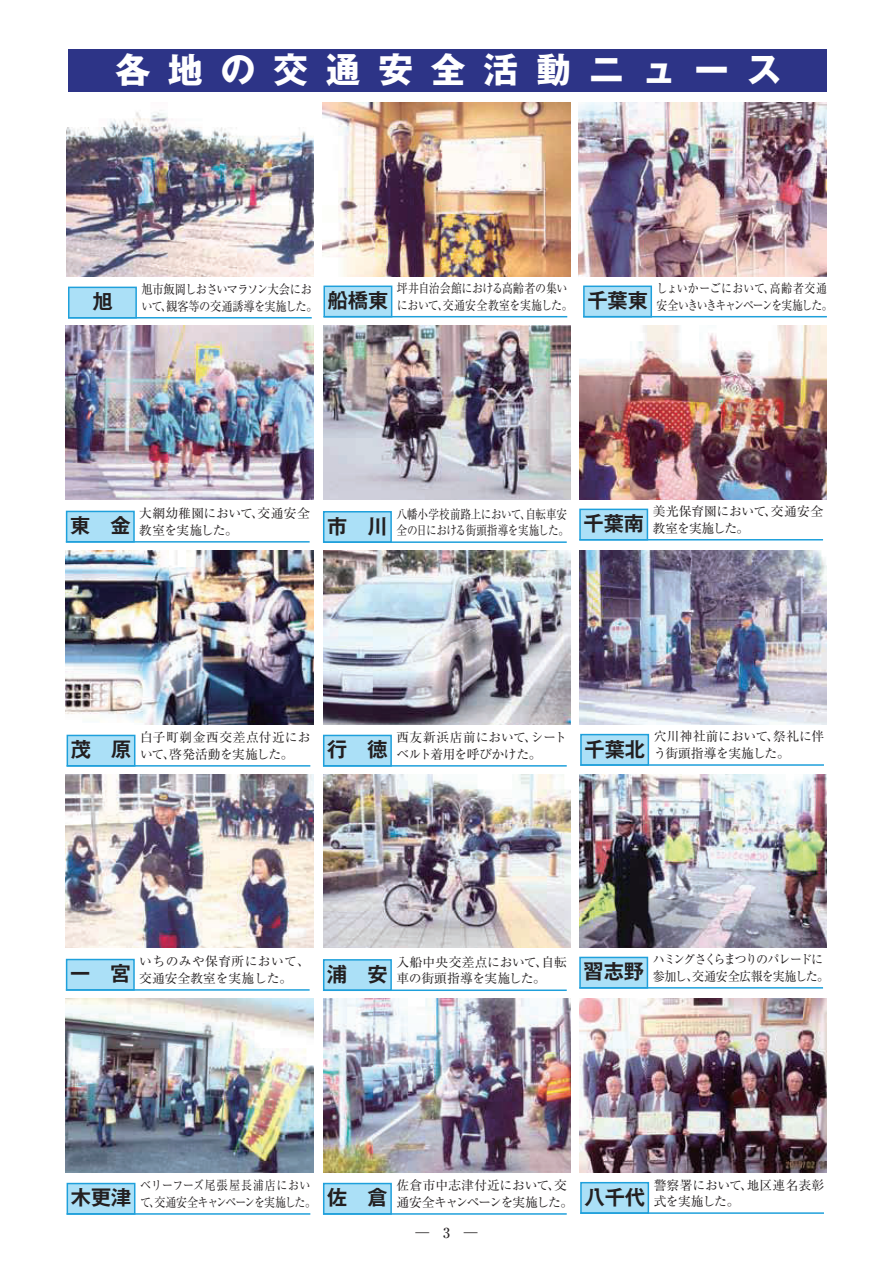
<style>
.page{position:relative;width:893px;height:1263px;background:#fff}
.page>*{position:absolute;margin:0;border:0;box-sizing:border-box;transform-origin:0 0}
.t1{font:700 35.1px "Gothic MB101 Pro";letter-spacing:.5em;color:#fff}
.t2{font:700 20.25px "Gothic MB101 Pr 6 De";color:#231f20}
.t3{font:300 13.8px "Ryumin Pro";color:#231f20}
.t4{font:500 13.8px "Ryumin Pro";color:#231f20}
.t5{font:12.75px/16.5px "Ryumin Pr 6 N";letter-spacing:-.015em;color:#231f20;scale:.86 1}
.t6{font:12.75px/16.5px "Ryumin Pr 6 N";letter-spacing:-.015em;color:#231f20}
.t7{font:12.75px/16.5px "Ryumin Pr 6 N";letter-spacing:.015em;color:#231f20}
.t8{font:12.75px/16.5px "Ryumin Pr 6 N";letter-spacing:-.015em;color:#231f20;scale:.88 1}
.t9{font:12.75px/16.5px "Ryumin Pr 6 N";letter-spacing:-.08em;color:#231f20;scale:.94 1}
.t10{font:12.75px "Ryumin Pr 6 N";letter-spacing:.005em;color:#231f20}
.t11{font:12.75px "Ryumin Pr 6 N";letter-spacing:.01em;color:#231f20}
.t12{font:12.75px/16.5px "Ryumin Pr 6 N";letter-spacing:.035em;color:#231f20}
.t13{font:12.75px/16.5px "Ryumin Pr 6 N";letter-spacing:-.11em;color:#231f20;scale:.85 1}
.t14{font:12.75px/16.5px "Ryumin Pr 6 N";letter-spacing:-.035em;color:#231f20;scale:.83 1}
.t15{font:12.75px "Ryumin Pr 6 N";letter-spacing:-.015em;color:#231f20;scale:.83 1}
.t16{font:12.75px "Ryumin Pr 6 N";letter-spacing:.035em;color:#231f20;scale:.85 1}
.t17{font:12.75px/16.5px "Ryumin Pr 6 N";letter-spacing:-.045em;color:#231f20}
.t18{font:12.75px "Ryumin Pr 6 N";letter-spacing:-.08em;color:#231f20}
.t19{font:12.75px "Ryumin Pr 6 N";letter-spacing:-.055em;color:#231f20}
.t20{font:12.75px "Ryumin Pr 6 N";letter-spacing:-.015em;color:#231f20;scale:.94 1}
</style>
<div class="page">
<img style="left:580px;top:326px;width:247px;height:174px">
<img style="left:323px;top:326px;width:248px;height:174px">
<img style="left:66px;top:326px;width:247px;height:174px">
<img style="left:580px;top:550px;width:247px;height:174px">
<img style="left:66px;top:550px;width:247px;height:174px">
<img style="left:323px;top:550px;width:248px;height:174px">
<img style="left:323px;top:103px;width:247px;height:174px">
<img style="left:579px;top:103px;width:247px;height:174px">
<img style="left:66px;top:112px;width:247px;height:165px">
<img style="left:580px;top:774px;width:247px;height:174px">
<img style="left:580px;top:998px;width:247px;height:174px">
<img style="left:323px;top:774px;width:248px;height:174px">
<img style="left:66px;top:774px;width:247px;height:174px">
<img style="left:66px;top:998px;width:247px;height:174px">
<img style="left:323px;top:998px;width:248px;height:174px">
<div style="left:69px;top:287px;width:67px;height:31px;background:#abe0f7"></div>
<div style="left:68px;top:287px;width:69px;height:31px;border:2px solid #1fa0db"></div>
<hr style="left:68px;top:317px;width:244px;height:1px;background:#1fa0db">
<div style="left:581px;top:735px;width:67px;height:30px;background:#abe0f7"></div>
<div style="left:580px;top:734px;width:69px;height:32px;border:2px solid #1fa0db"></div>
<hr style="left:580px;top:764px;width:244px;height:2px;background:#1fa0db">
<div style="left:581px;top:1183px;width:67px;height:30px;background:#abe0f7"></div>
<div style="left:580px;top:1182px;width:69px;height:32px;border:2px solid #1fa0db"></div>
<hr style="left:580px;top:1212px;width:244px;height:2px;background:#1fa0db">
<div style="left:324px;top:735px;width:67px;height:31px;background:#abe0f7"></div>
<div style="left:323px;top:735px;width:69px;height:32px;border:2px solid #1fa0db"></div>
<hr style="left:323px;top:765px;width:244px;height:2px;background:#1fa0db">
<div style="left:324px;top:1183px;width:67px;height:31px;background:#abe0f7"></div>
<div style="left:323px;top:1183px;width:69px;height:32px;border:2px solid #1fa0db"></div>
<hr style="left:323px;top:1213px;width:244px;height:2px;background:#1fa0db">
<div style="left:324px;top:512px;width:67px;height:30px;background:#abe0f7"></div>
<div style="left:323px;top:511px;width:69px;height:32px;border:2px solid #1fa0db"></div>
<hr style="left:323px;top:541px;width:244px;height:2px;background:#1fa0db">
<div style="left:324px;top:960px;width:67px;height:30px;background:#abe0f7"></div>
<div style="left:323px;top:959px;width:69px;height:32px;border:2px solid #1fa0db"></div>
<hr style="left:323px;top:989px;width:244px;height:2px;background:#1fa0db">
<div style="left:580px;top:509px;width:67px;height:31px;background:#abe0f7"></div>
<div style="left:579px;top:509px;width:69px;height:31px;border:2px solid #1fa0db"></div>
<hr style="left:579px;top:539px;width:244px;height:1px;background:#1fa0db">
<div style="left:580px;top:957px;width:67px;height:31px;background:#abe0f7"></div>
<div style="left:579px;top:957px;width:69px;height:31px;border:2px solid #1fa0db"></div>
<hr style="left:579px;top:987px;width:244px;height:1px;background:#1fa0db">
<div style="left:584px;top:286px;width:67px;height:31px;background:#abe0f7"></div>
<div style="left:583px;top:286px;width:69px;height:31px;border:2px solid #1fa0db"></div>
<hr style="left:583px;top:316px;width:244px;height:1px;background:#1fa0db">
<div style="left:324px;top:286px;width:68px;height:31px;background:#abe0f7"></div>
<div style="left:323px;top:286px;width:69px;height:31px;border:2px solid #1fa0db"></div>
<hr style="left:323px;top:316px;width:244px;height:1px;background:#1fa0db">
<div style="left:67px;top:735px;width:68px;height:31px;background:#abe0f7"></div>
<div style="left:67px;top:735px;width:68px;height:32px;border:2px solid #1fa0db"></div>
<hr style="left:67px;top:765px;width:243px;height:2px;background:#1fa0db">
<div style="left:67px;top:1183px;width:68px;height:31px;background:#abe0f7"></div>
<div style="left:67px;top:1183px;width:68px;height:32px;border:2px solid #1fa0db"></div>
<hr style="left:67px;top:1213px;width:243px;height:2px;background:#1fa0db">
<div style="left:67px;top:511px;width:67px;height:31px;background:#abe0f7"></div>
<div style="left:66px;top:511px;width:69px;height:32px;border:2px solid #1fa0db"></div>
<hr style="left:66px;top:541px;width:244px;height:2px;background:#1fa0db">
<div style="left:67px;top:959px;width:67px;height:31px;background:#abe0f7"></div>
<div style="left:66px;top:959px;width:69px;height:32px;border:2px solid #1fa0db"></div>
<hr style="left:66px;top:989px;width:244px;height:2px;background:#1fa0db">
<div style="left:68px;top:49px;width:759px;height:43px;background:#2d3487"></div>
<h1 class="t1" style="left:115px;top:41px;width:300px">各地の交通安</h1>
<h1 class="t1" style="left:431px;top:41px;width:37px">全</h1>
<h1 class="t1" style="left:483px;top:41px;width:247px">活動ニュー</h1>
<h1 class="t1" style="left:747px;top:41px;width:37px">ス</h1>
<h2 class="t2" style="left:92px;top:285px;width:22px">旭</h2>
<p class="t8" style="left:141px;top:281px;width:202px">旭市飯岡しおさいマラソン大会において観客等の交通誘導を実施した。</p>
<p class="t8" style="left:161px;top:297px;width:14px">、</p>
<h2 class="t2" style="left:328px;top:284px;width:62px">船橋東</h2>
<p class="t5" style="left:397px;top:279px;width:206px">坪井自治会館における高齢者の集いにおいて交通安全教室を実施した。</p>
<p class="t5" style="left:437px;top:296px;width:14px">、</p>
<h2 class="t2" style="left:587px;top:284px;width:62px">千葉東</h2>
<p class="t16" style="left:657px;top:278px;width:202px">しょいかーごにおいて高齢者交通</p>
<p class="t13" style="left:657px;top:279px;width:208px;text-indent:107px">、<br>安全いきいきキャンペーンを実施した。</p>
<h2 class="t2" style="left:70px;top:509px;width:62px">東 金</h2>
<p class="t7" style="left:139px;top:505px;width:172px">大網幼稚園において交通安全</p>
<p class="t6" style="left:251px;top:505px;width:14px">、</p>
<p class="t19" style="left:139px;top:520px;width:100px">教室を実施した。</p>
<h2 class="t2" style="left:327px;top:509px;width:62px">市 川</h2>
<p class="t15" style="left:396px;top:504px;width:207px">八幡小学校前路上において自転車安</p>
<p class="t14" style="left:396px;top:505px;width:209px;text-indent:124px">、<br>全の日における街頭指導を実施した。</p>
<h2 class="t2" style="left:583px;top:507px;width:62px">千葉南</h2>
<p class="t11" style="left:653px;top:501px;width:172px">美光保育園において交通安全</p>
<p class="t6" style="left:764px;top:502px;width:14px">、</p>
<p class="t18" style="left:653px;top:518px;width:98px">教室を実施した。</p>
<h2 class="t2" style="left:71px;top:733px;width:62px">茂 原</h2>
<p class="t7" style="left:140px;top:729px;width:172px">白子町剃金西交差点付近において啓発活動を実施した。</p>
<p class="t6" style="left:163px;top:745px;width:14px">、</p>
<h2 class="t2" style="left:327px;top:733px;width:62px">行 徳</h2>
<p class="t7" style="left:396px;top:729px;width:172px">西友新浜店前においてシート</p>
<p class="t17" style="left:396px;top:729px;width:147px;text-indent:128px">、ベルト着用を呼びかけた。</p>
<h2 class="t2" style="left:584px;top:732px;width:62px">千葉北</h2>
<p class="t10" style="left:654px;top:727px;width:172px">穴川神社前において祭礼に伴</p>
<p class="t6" style="left:654px;top:728px;width:138px;text-indent:113px">、う街頭指導を実施した。</p>
<h2 class="t2" style="left:70px;top:957px;width:62px">一 宮</h2>
<p class="t12" style="left:139px;top:953px;width:172px">いちのみや保育所において、交通安全教室を実施した。</p>
<h2 class="t2" style="left:327px;top:957px;width:62px">浦 安</h2>
<p class="t11" style="left:396px;top:952px;width:172px">入船中央交差点において自転</p>
<p class="t6" style="left:396px;top:953px;width:153px;text-align:right">、<br>車の街頭指導を実施した。</p>
<h2 class="t2" style="left:583px;top:955px;width:62px">習志野</h2>
<p class="t9" style="left:653px;top:950px;width:189px">ハミングさくらまつりのパレードに参加し交通安全広報を実施した。</p>
<p class="t20" style="left:686px;top:966px;width:14px">、</p>
<h2 class="t2" style="left:71px;top:1181px;width:62px">木更津</h2>
<p class="t5" style="left:140px;top:1177px;width:206px">ベリーフーズ尾張屋長浦店において交通安全キャンペーンを実施した。</p>
<p class="t5" style="left:149px;top:1193px;width:14px">、</p>
<h2 class="t2" style="left:327px;top:1181px;width:62px">佐 倉</h2>
<p class="t6" style="left:396px;top:1177px;width:178px">佐倉市中志津付近において交、通安全キャンペーンを実施した。</p>
<p class="t3" style="left:415px;top:1221px;width:15px">―</p>
<p class="t4" style="left:443px;top:1221px;width:8px">3</p>
<p class="t3" style="left:464px;top:1221px;width:15px">―</p>
<h2 class="t2" style="left:584px;top:1180px;width:62px">八千代</h2>
<p class="t10" style="left:654px;top:1175px;width:172px">警察署において地区連名表彰</p>
<p class="t6" style="left:740px;top:1176px;width:14px">、</p>
<p class="t6" style="left:654px;top:1192px;width:87px">式を実施した。</p>
</div>
